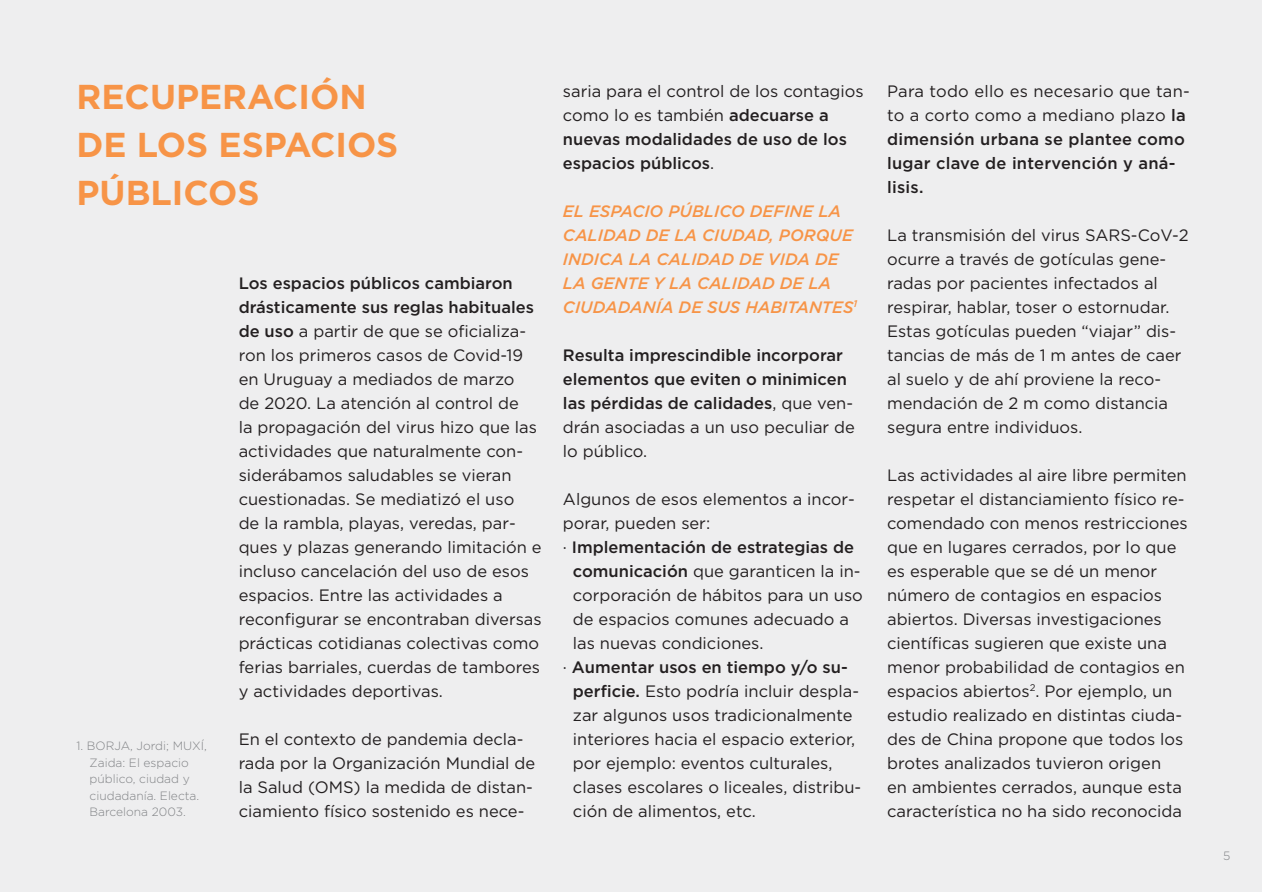
<style>
.page{position:relative;width:1263px;height:893px;background:#fff}
.page>*{position:absolute;margin:0;border:0;box-sizing:border-box;transform-origin:0 0}
.t1{font:700 34.5px/48px "Gotham";color:#f79447}
.t2{font:16.5px/24px "Gotham";color:#231f20}
.t3{font:500 16.5px/24px "Gotham";color:#231f20}
.t4{font:italic 500 16.5px/24px "Gotham";color:#f79447}
.t5{font:300 12px/16.5px "Gotham";color:#808285}
.s1{font-weight:500}
.s2{font-weight:400}
</style>
<div class="page">
<div style="left:1px;top:1px;width:1261px;height:891px;background:#eeeeef"></div>
<h1 class="t1" style="left:77px;top:72px;width:323px">RECUPERACIÓN<br>DE LOS ESPACIOS<br>PÚBLICOS</h1>
<p class="t5" style="left:90px;top:738px;width:119px;text-indent:-13px">1. BORJA, Jordi; MUXÍ,<br>Zaida: El espacio público, ciudad y ciudadanía. Electa.<br>Barcelona 2003.</p>
<p class="t2" style="left:239px;top:271px;width:304px"><span class="s1">Los espacios públicos cambiaron drásticamente sus reglas habituales de uso</span> a partir de que se oficializa&shy;ron los primeros casos de Covid-19 en Uruguay a mediados de marzo<br>de 2020. La atención al control de<br>la propagación del virus hizo que las actividades que naturalmente con&shy;siderábamos saludables se vieran cuestionadas. Se mediatizó el uso<br>de la rambla, playas, veredas, par&shy;ques y plazas generando limitación e incluso cancelación del uso de esos espacios. Entre las actividades a reconfigurar se encontraban diversas prácticas cotidianas colectivas como ferias barriales, cuerdas de tambores y actividades deportivas.</p>
<p class="t2" style="left:239px;top:727px;width:298px">En el contexto de pandemia decla&shy;rada por la Organización Mundial de la Salud (OMS) la medida de distan&shy;ciamiento físico sostenido es nece-</p>
<p class="t3" style="left:563px;top:79px;width:302px"><span class="s2">saria para el control de los contagios como lo es también</span> adecuarse a nuevas modalidades de uso de los espacios públicos<span class="s2">.</span></p>
<p class="t4" style="left:563px;top:199px;width:296px">EL ESPACIO PÚBLICO DEFINE LA<br>CALIDAD DE LA CIUDAD, PORQUE<br>INDICA LA CALIDAD DE VIDA DE<br>LA GENTE Y LA CALIDAD DE LA<br>CIUDADANÍA DE SUS HABITANTES<sup>1</sup></p>
<p class="t3" style="left:563px;top:343px;width:293px">Resulta imprescindible incorporar elementos que eviten o minimicen las pérdidas de calidades<span class="s2">, que ven&shy;drán asociadas a un uso peculiar de lo público.</span></p>
<p class="t2" style="left:563px;top:487px;width:293px">Algunos de esos elementos a incor-</p>
<p class="t2" style="left:563px;top:511px;width:149px">porar, pueden ser:</p>
<p class="t3" style="left:563px;top:535px;width:293px"><span class="s2">·</span> Implementación de estrategias de</p>
<p class="t2" style="left:573px;top:559px;width:289px"><span class="s1">comunicación</span> que garanticen la in-</p>
<p class="t2" style="left:573px;top:583px;width:292px">corporación de hábitos para un uso</p>
<p class="t2" style="left:573px;top:607px;width:278px">de espacios comunes adecuado a</p>
<p class="t2" style="left:573px;top:631px;width:192px">las nuevas condiciones.</p>
<p class="t3" style="left:563px;top:655px;width:286px"><span class="s2">·</span> Aumentar usos en tiempo y/o su-</p>
<p class="t2" style="left:573px;top:679px;width:288px"><span class="s1">perficie.</span> Esto podría incluir despla-</p>
<p class="t2" style="left:573px;top:703px;width:281px">zar algunos usos tradicionalmente</p>
<p class="t2" style="left:573px;top:727px;width:284px">interiores hacia el espacio exterior,</p>
<p class="t2" style="left:573px;top:751px;width:261px">por ejemplo: eventos culturales,</p>
<p class="t2" style="left:573px;top:775px;width:290px">clases escolares o liceales, distribu-</p>
<p class="t2" style="left:573px;top:799px;width:184px">ción de alimentos, etc.</p>
<p class="t3" style="left:887px;top:79px;width:304px"><span class="s2">Para todo ello es necesario que tan&shy;to a corto como a mediano plazo</span> la dimensión urbana se plantee como lugar clave de intervención y aná&shy;lisis.</p>
<p class="t2" style="left:887px;top:223px;width:303px">La transmisión del virus SARS-CoV-2 ocurre a través de gotículas gene&shy;radas por pacientes infectados al respirar, hablar, toser o estornudar.<br>Estas gotículas pueden “viajar” dis&shy;tancias de más de 1 m antes de caer al suelo y de ahí proviene la reco&shy;mendación de 2 m como distancia segura entre individuos.</p>
<p class="t2" style="left:887px;top:463px;width:302px">Las actividades al aire libre permiten respetar el distanciamiento físico re&shy;comendado con menos restricciones que en lugares cerrados, por lo que es esperable que se dé un menor número de contagios en espacios abiertos. Diversas investigaciones científicas sugieren que existe una menor probabilidad de contagios en espacios abiertos<sup>2</sup>. Por ejemplo, un estudio realizado en distintas ciuda&shy;des de China propone que todos los brotes analizados tuvieron origen<br>en ambientes cerrados, aunque esta característica no ha sido reconocida</p>
<p class="t5" style="left:1223px;top:847px;width:9px">5</p>
</div>
